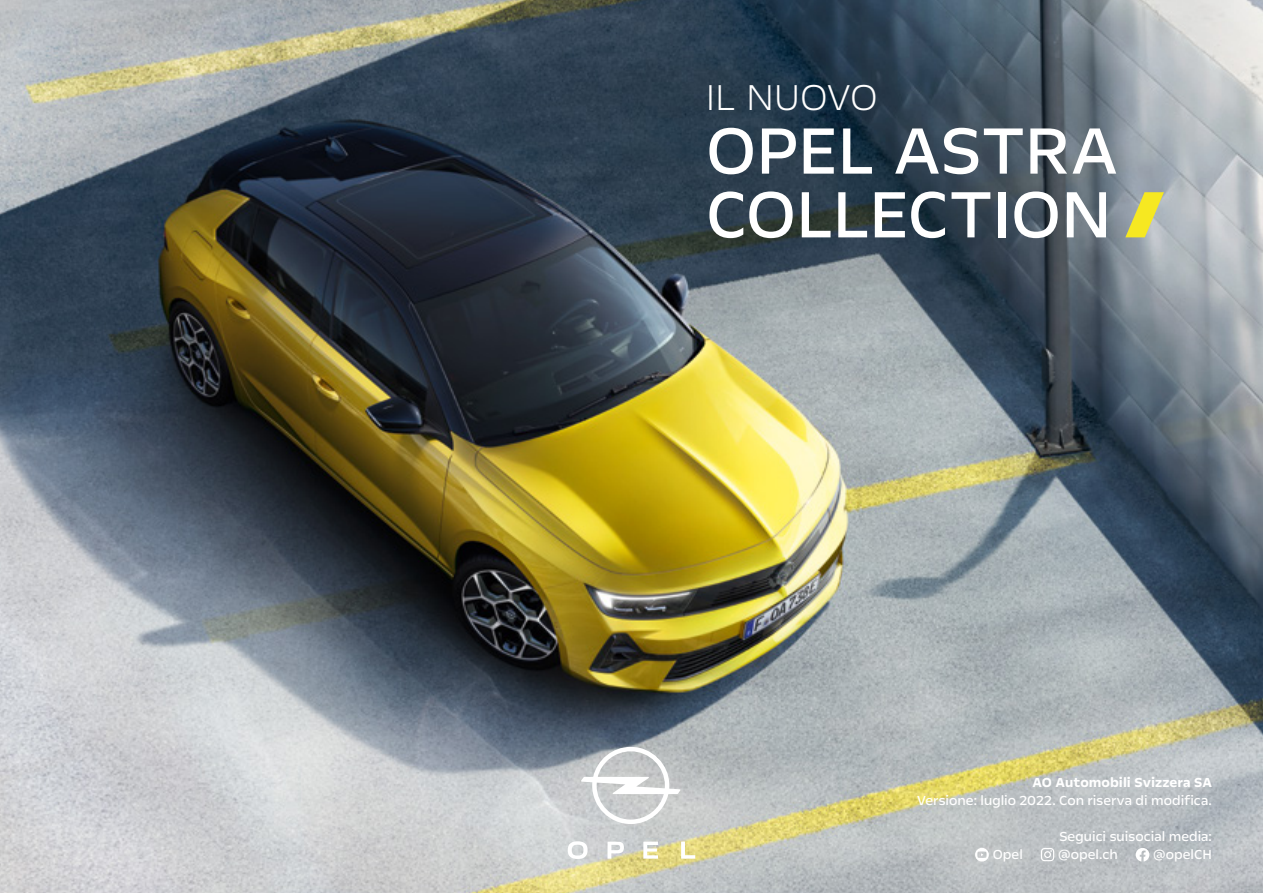
<style>
.page{position:relative;width:1263px;height:893px;background:#fff}
.page>*{position:absolute;margin:0;border:0;box-sizing:border-box;transform-origin:0 0}
.t1{font:75px/63.8px "Opel Next";letter-spacing:-.01em;color:#fff}
.t2{font:300 41.25px "Opel Next";letter-spacing:-.005em;color:#fff}
.t3{font:15px "Opel Next";color:#fff}
.t4{font:700 15px "Opel Next";color:#fff}
</style>
<div class="page">
<img style="left:0;top:0;width:1263px;height:893px">
<svg style="left:568px;top:841px;width:127px;height:18px"></svg>
<svg style="left:581px;top:747px;width:99px;height:77px"></svg>
<svg style="left:975px;top:848px;width:14px;height:14px"></svg>
<svg style="left:1041px;top:848px;width:13px;height:13px"></svg>
<svg style="left:1136px;top:848px;width:13px;height:13px"></svg>
<svg style="left:1125px;top:192px;width:39px;height:45px;background:#a2abb5"></svg>
<h2 class="t2" style="left:706px;top:71px;width:173px">IL NUOVO</h2>
<h1 class="t1" style="left:706px;top:117px;width:413px">OPEL ASTRA<br>COLLECTION</h1>
<p class="t4" style="left:1032px;top:773px;width:181px">AO Automobili Svizzera SA</p>
<p class="t3" style="left:917px;top:791px;width:296px">Versione: luglio 2022. Con riserva di modifica.</p>
<p class="t3" style="left:1059px;top:827px;width:154px">Seguici suisocial media:</p>
<p class="t3" style="left:993px;top:845px;width:32px">Opel</p>
<p class="t3" style="left:1058px;top:845px;width:61px">@opel.ch</p>
<p class="t3" style="left:1153px;top:845px;width:60px">@opelCH</p>
</div>
